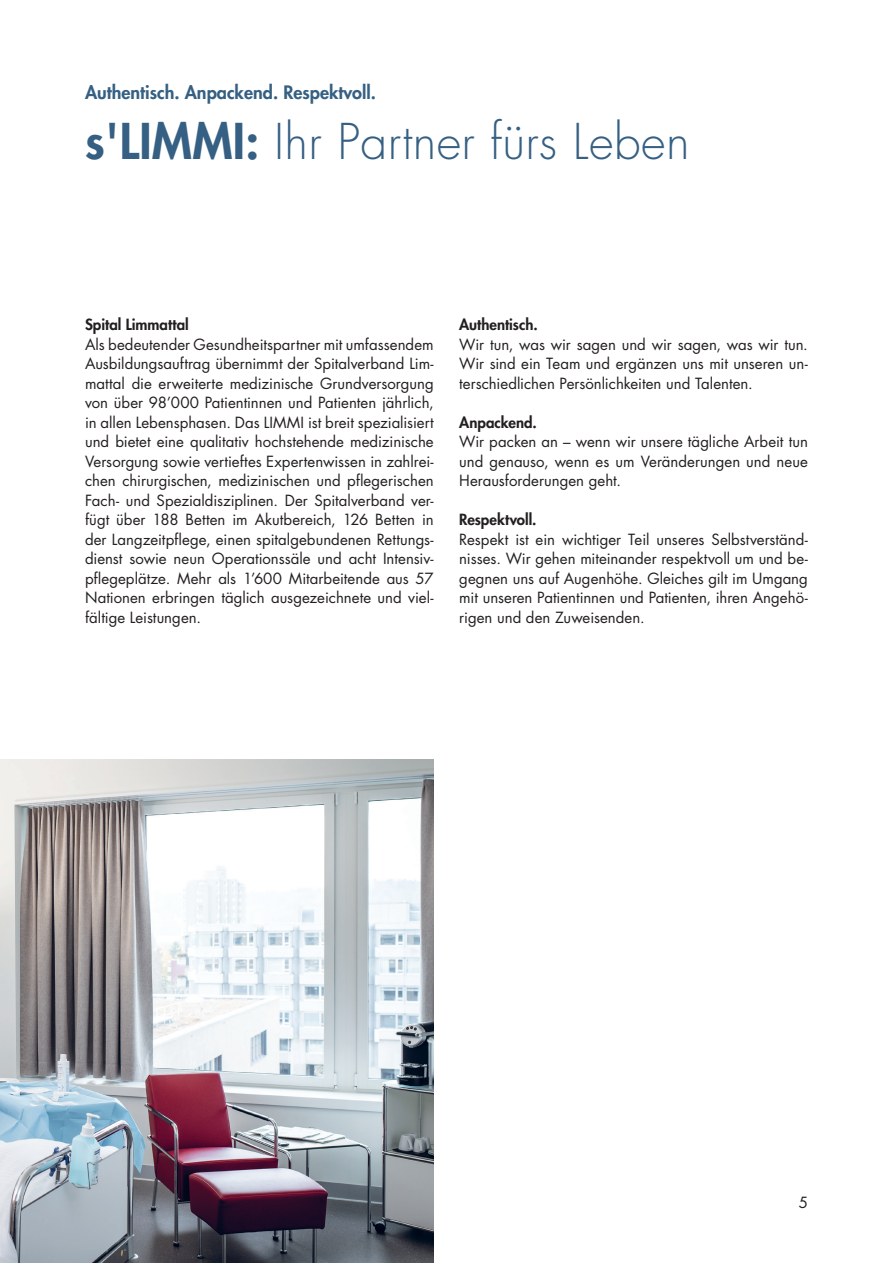
<style>
.page{position:relative;width:893px;height:1263px;background:#fff}
.page>*{position:absolute;margin:0;border:0;box-sizing:border-box;transform-origin:0 0}
.t1{font:300 48px "Futura Std";letter-spacing:.01em;color:#366083}
.t2{font:800 18px "Futura Std";color:#366083}
.t3{font:15px/19.5px "Futura Std";color:#231f20;text-align:justify}
.t4{font:800 15px "Futura Std";color:#231f20}
.s1{font-weight:800}
</style>
<div class="page">
<img style="left:0;top:759px;width:434px;height:504px">
<p class="t2" style="left:85px;top:81px;width:292px">Authentisch. Anpackend. Respektvoll.</p>
<h1 class="t1" style="left:85px;top:112px;width:606px"><span class="s1">s'LIMMI:</span> Ihr Partner fürs Leben</h1>
<p class="t4" style="left:85px;top:315px;width:105px">Spital Limmattal</p>
<p class="t3" style="left:85px;top:335px;width:350px">Als bedeutender Gesundheitspartner mit umfassendem Ausbildungsauftrag übernimmt der Spitalverband Lim&shy;mattal die erweiterte medizinische Grundversorgung von über 98’000 Patientinnen und Patienten jährlich, in allen Lebensphasen. Das LIMMI ist breit spezialisiert und bietet eine qualitativ hochstehende medizinische Versorgung sowie vertieftes Expertenwissen in zahlrei&shy;chen chirurgischen, medizinischen und pflegerischen Fach- und Spezialdisziplinen. Der Spitalverband ver&shy;fügt über 188 Betten im Akutbereich, 126 Betten in der Langzeitpflege, einen spitalgebundenen Rettungs&shy;dienst sowie neun Operationssäle und acht Intensiv&shy;pflegeplätze. Mehr als 1’600 Mitarbeitende aus 57<br>Nationen erbringen täglich ausgezeichnete und viel&shy;fältige Leistungen.</p>
<p class="t4" style="left:459px;top:315px;width:80px">Authentisch.</p>
<p class="t3" style="left:459px;top:335px;width:350px">Wir tun, was wir sagen und wir sagen, was wir tun.<br>Wir sind ein Team und ergänzen uns mit unseren un&shy;terschiedlichen Persönlichkeiten und Talenten.</p>
<p class="t4" style="left:459px;top:413px;width:79px">Anpackend.</p>
<p class="t3" style="left:459px;top:432px;width:350px">Wir packen an – wenn wir unsere tägliche Arbeit tun und genauso, wenn es um Veränderungen und neue Herausforderungen geht.</p>
<p class="t4" style="left:459px;top:510px;width:79px">Respektvoll.</p>
<p class="t3" style="left:459px;top:530px;width:350px">Respekt ist ein wichtiger Teil unseres Selbstverständ&shy;nisses. Wir gehen miteinander respektvoll um und be&shy;gegnen uns auf Augenhöhe. Gleiches gilt im Umgang mit unseren Patientinnen und Patienten, ihren Angehö&shy;rigen und den Zuweisenden.</p>
<p class="t3" style="left:799px;top:1193px;width:11px">5</p>
</div>
